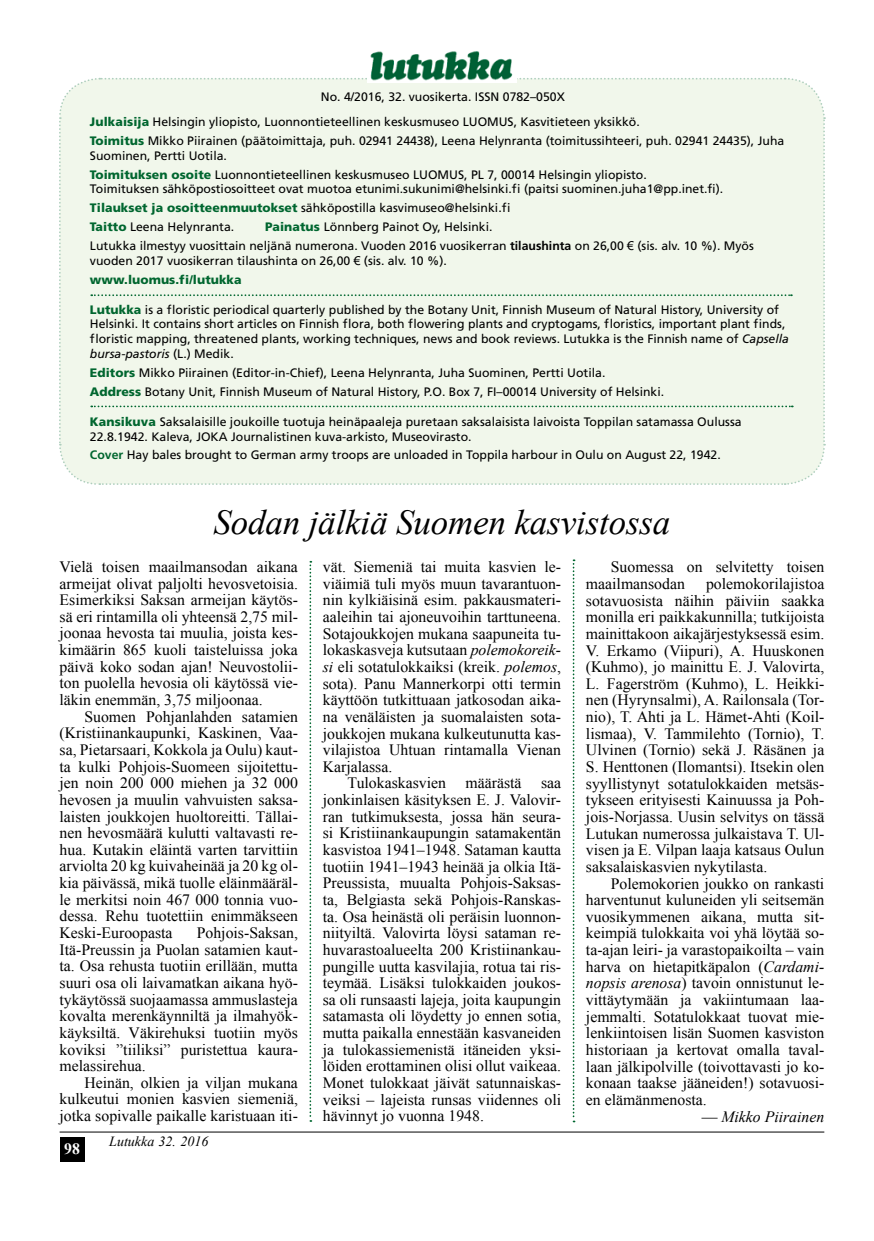
<style>
.page{position:relative;width:874px;height:1241px;background:#fff}
.page>*{position:absolute;margin:0;border:0;box-sizing:border-box;transform-origin:0 0}
.t1{font:italic 35px "Times New Roman";letter-spacing:-.005em;color:#000}
.t2{font:15.75px/16.6px "Times New Roman";color:#000;text-align:justify}
.t3{font:italic 15.75px "Times New Roman";color:#000}
.t4{font:700 15.75px "Times New Roman";color:#fff}
.t5{font:italic 14px "Times New Roman";color:#000}
.t6{font:12.25px/14.9px "Frutiger";color:#000}
.s1{font-weight:900;color:#00662f}
.s2{font-weight:700}
.s3{font-family:"Arial"}
.s4{font-style:italic}
.s5{font-weight:700;color:#00662f}
.s6{font-style:normal}
</style>
<div class="page">
<hr style="left:60px;top:1131px;width:763px;height:1px;background:#000">
<div style="left:60px;top:1136px;width:24px;height:25px;background:#000"></div>
<svg style="left:309px;top:561px;width:2px;height:560px"></svg>
<svg style="left:572px;top:559px;width:2px;height:563px"></svg>
<img style="left:370px;top:51px;width:143px;height:26px">
<div style="left:59px;top:77px;width:766px;height:408px;background:#f1f7eb"></div>
<p class="t6" style="left:90px;top:85px;width:551px;line-height:24.7px;text-indent:231px">No. 4/2016, 32. vuosikerta. ISSN 0782–050X<br><span class="s1">Julkaisija</span> Helsingin yliopisto, Luonnontieteellinen keskusmuseo LUOMUS, Kasvitieteen yksikkö.</p>
<p class="t6" style="left:90px;top:133px;width:695px"><span class="s1">Toimitus</span> Mikko Piirainen (päätoimittaja, puh. 02941 24438), Leena Helynranta (toimitussihteeri, puh. 02941 24435), Juha<br>Suominen, Pertti Uotila.</p>
<p class="t6" style="left:90px;top:167px;width:634px"><span class="s1">Toimituksen osoite</span> Luonnontieteellinen keskusmuseo LUOMUS, PL 7, 00014 Helsingin yliopisto.<br>Toimituksen sähköpostiosoitteet ovat muotoa etunimi.sukunimi@helsinki.fi (paitsi suominen.juha1@pp.inet.fi).</p>
<p class="t6" style="left:90px;top:199px;width:422px;line-height:18.9px"><span class="s1">Tilaukset ja osoitteenmuutokset</span> sähköpostilla kasvimuseo@helsinki.fi<br><span class="s1">Taitto</span> Leena Helynranta.</p>
<p class="t6" style="left:90px;top:217px;width:665px;line-height:18.9px;text-indent:175px"><span class="s1">Painatus</span> Lönnberg Painot Oy, Helsinki.<br>Lutukka ilmestyy vuosittain neljänä numerona. Vuoden 2016 vuosikerran <span class="s2">tilaushinta</span> on 26,00 <span class="s3">€</span> (sis. alv. 10 %). Myös</p>
<p class="t6" style="left:90px;top:251px;width:358px;line-height:18.9px">vuoden 2017 vuosikerran tilaushinta on 26,00 <span class="s3">€</span> (sis. alv. 10 %). <span class="s1">www.luomus.fi/lutukka</span></p>
<p class="t6" style="left:90px;top:302px;width:700px"><span class="s1">Lutukka</span> is a floristic periodical quarterly published by the Botany Unit, Finnish Museum of Natural History, University of Helsinki. It contains short articles on Finnish flora, both flowering plants and cryptogams, floristics, important plant finds, floristic mapping, threatened plants, working techniques, news and book reviews. Lutukka is the Finnish name of <span class="s4">Capsella bursa-pastoris</span> (L.) Medik.</p>
<p class="t6" style="left:90px;top:363px;width:575px;line-height:18.9px"><span class="s1">Editors</span> Mikko Piirainen (Editor-in-Chief), Leena Helynranta, Juha Suominen, Pertti Uotila.<br><span class="s1">Address</span> Botany Unit, Finnish Museum of Natural History, P.O. Box 7, FI–00014 University of Helsinki.</p>
<p class="t6" style="left:90px;top:414px;width:652px"><span class="s1">Kansikuva</span> Saksalaisille joukoille tuotuja heinäpaaleja puretaan saksalaisista laivoista Toppilan satamassa Oulussa<br>22.8.1942. Kaleva, JOKA Journalistinen kuva-arkisto, Museovirasto.</p>
<p class="t6" style="left:90px;top:447px;width:632px"><span class="s5">Cover</span> Hay bales brought to German army troops are unloaded in Toppila harbour in Oulu on August 22, 1942.</p>
<h1 class="t1" style="left:213px;top:498px;width:458px">Sodan jälkiä Suomen kasvistossa</h1>
<p class="t2" style="left:60px;top:558px;width:240px">Vielä toisen maailmansodan aikana armeijat olivat paljolti hevosvetoisia.<br>Esimerkiksi Saksan armeijan käytös&shy;sä eri rintamilla oli yhteensä 2,75 mil&shy;joonaa hevosta tai muulia, joista kes&shy;kimäärin 865 kuoli taisteluissa joka päivä koko sodan ajan! Neuvostolii&shy;ton puolella hevosia oli käytössä vie&shy;läkin enemmän, 3,75 miljoonaa.</p>
<p class="t2" style="left:60px;top:707px;width:240px;text-indent:25px">Suomen Pohjanlahden satamien (Kristiinankaupunki, Kaskinen, Vaa&shy;sa, Pietarsaari, Kokkola ja Oulu) kaut&shy;ta kulki Pohjois-Suomeen sijoitettu&shy;jen noin 200 000 miehen ja 32 000 hevosen ja muulin vahvuisten saksa&shy;laisten joukkojen huoltoreitti. Tällai&shy;nen hevosmäärä kulutti valtavasti re&shy;hua. Kutakin eläintä varten tarvittiin arviolta 20 kg kuivaheinää ja 20 kg ol&shy;kia päivässä, mikä tuolle eläinmääräl&shy;le merkitsi noin 467 000 tonnia vuo&shy;dessa. Rehu tuotettiin enimmäkseen Keski-Euroopasta</p>
<p class="t2" style="left:60px;top:924px;width:240px;text-indent:137px">Pohjois-Saksan, Itä-Preussin ja Puolan satamien kaut&shy;ta. Osa rehusta tuotiin erillään, mutta suuri osa oli laivamatkan aikana hyö&shy;tykäytössä suojaamassa ammuslasteja kovalta merenkäynniltä ja ilmahyök&shy;käyksiltä. Väkirehuksi tuotiin myös koviksi ”tiiliksi” puristettua kaura&shy;melassirehua.</p>
<p class="t2" style="left:60px;top:1073px;width:240px;text-indent:25px">Heinän, olkien ja viljan mukana kulkeutui monien kasvien siemeniä, jotka sopivalle paikalle karistuaan iti-</p>
<p class="t4" style="left:64px;top:1137px;width:17px">98</p>
<p class="t5" style="left:109px;top:1131px;width:101px">Lutukka 32. 2016</p>
<p class="t2" style="left:322px;top:558px;width:240px">vät. Siemeniä tai muita kasvien le&shy;viäimiä tuli myös muun tavarantuon&shy;nin kylkiäisinä esim. pakkausmateri&shy;aaleihin tai ajoneuvoihin tarttuneena.<br>Sotajoukkojen mukana saapuneita tu&shy;lokaskasveja kutsutaan <span class="s4">polemokoreik&shy;si</span> eli sotatulokkaiksi (kreik. <span class="s4">polemos</span>, sota). Panu Mannerkorpi otti termin käyttöön tutkittuaan jatkosodan aika&shy;na venäläisten ja suomalaisten sota&shy;joukkojen mukana kulkeutunutta kas&shy;vilajistoa Uhtuan rintamalla Vienan Karjalassa.</p>
<p class="t2" style="left:322px;top:774px;width:240px;text-indent:25px">Tulokaskasvien määrästä saa jonkinlaisen käsityksen E. J. Valovir&shy;ran tutkimuksesta, jossa hän seura&shy;si Kristiinankaupungin satamakentän kasvistoa 1941–1948. Sataman kautta tuotiin 1941–1943 heinää ja olkia Itä-Preussista, muualta Pohjois-Saksas&shy;ta, Belgiasta sekä Pohjois-Ranskas&shy;ta. Osa heinästä oli peräisin luonnon&shy;niityiltä. Valovirta löysi sataman re&shy;huvarastoalueelta 200 Kristiinankau&shy;pungille uutta kasvilajia, rotua tai ris&shy;teymää. Lisäksi tulokkaiden joukos&shy;sa oli runsaasti lajeja, joita kaupungin satamasta oli löydetty jo ennen sotia, mutta paikalla ennestään kasvaneiden ja tulokassiemenistä itäneiden yksi&shy;löiden erottaminen olisi ollut vaikeaa.<br>Monet tulokkaat jäivät satunnaiskas&shy;veiksi – lajeista runsas viidennes oli hävinnyt jo vuonna 1948.</p>
<p class="t2" style="left:585px;top:558px;width:240px;text-indent:25px">Suomessa on selvitetty toisen maailmansodan</p>
<p class="t2" style="left:585px;top:575px;width:240px;text-indent:120px">polemokorilajistoa sotavuosista näihin päiviin saakka monilla eri paikkakunnilla; tutkijoista mainittakoon aikajärjestyksessä esim.<br>V. Erkamo (Viipuri), A. Huuskonen (Kuhmo), jo mainittu E. J. Valovirta, L. Fagerström (Kuhmo), L. Heikki&shy;nen (Hyrynsalmi), A. Railonsala (Tor&shy;nio), T. Ahti ja L. Hämet-Ahti (Koil&shy;lismaa), V. Tammilehto (Tornio), T.<br>Ulvinen (Tornio) sekä J. Räsänen ja S. Henttonen (Ilomantsi). Itsekin olen syyllistynyt sotatulokkaiden metsäs&shy;tykseen erityisesti Kainuussa ja Poh&shy;jois-Norjassa. Uusin selvitys on tässä Lutukan numerossa julkaistava T. Ul&shy;visen ja E. Vilpan laaja katsaus Oulun saksalaiskasvien nykytilasta.</p>
<p class="t2" style="left:585px;top:874px;width:240px;text-indent:25px">Polemokorien joukko on rankasti harventunut kuluneiden yli seitsemän vuosikymmenen aikana, mutta sit&shy;keimpiä tulokkaita voi yhä löytää so&shy;ta-ajan leiri- ja varastopaikoilta – vain harva on hietapitkäpalon (<span class="s4">Cardami&shy;nopsis arenosa</span>) tavoin onnistunut le&shy;vittäytymään ja vakiintumaan laa&shy;jemmalti. Sotatulokkaat tuovat mie&shy;lenkiintoisen lisän Suomen kasviston historiaan ja kertovat omalla taval&shy;laan jälkipolville (toivottavasti jo ko&shy;konaan taakse jääneiden!) sotavuosi&shy;en elämänmenosta.</p>
<p class="t3" style="left:701px;top:1105px;width:124px"><span class="s6">—</span> Mikko Piirainen</p>
</div>
